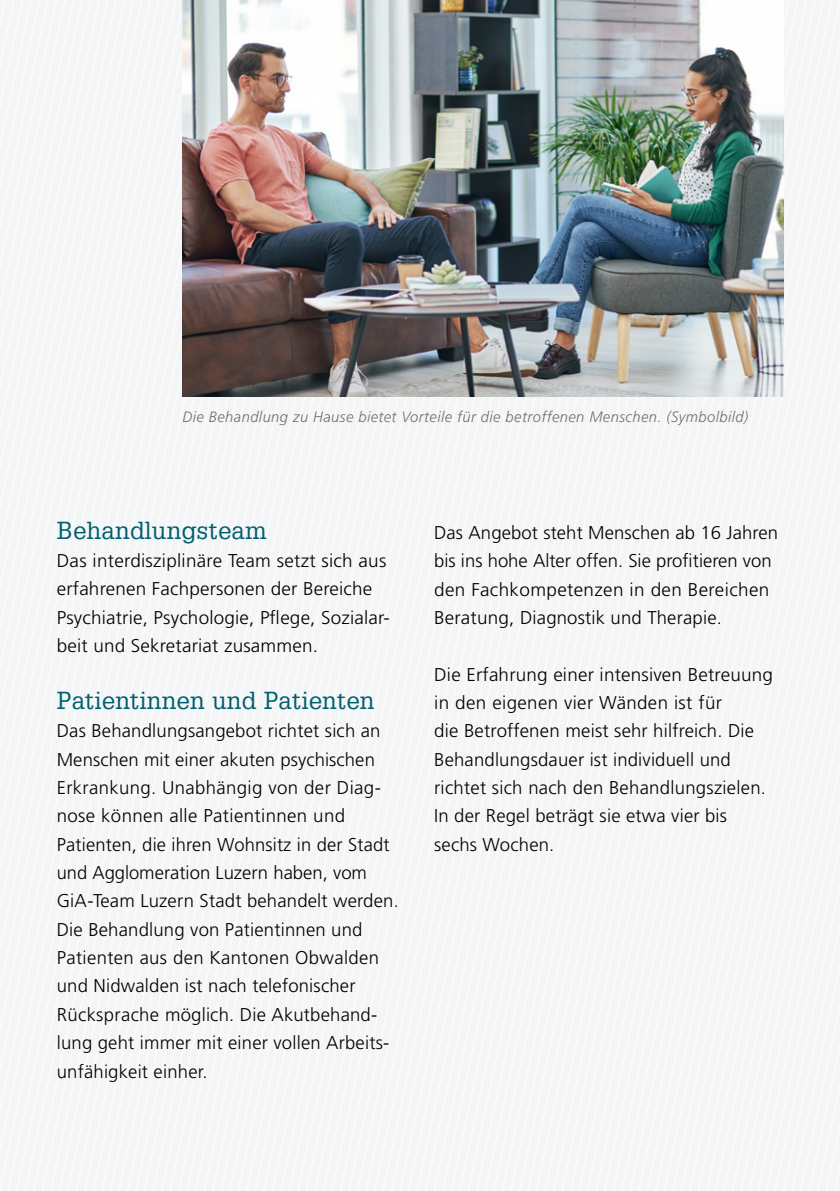
<style>
.page{position:relative;width:840px;height:1191px;background:#fff}
.page>*{position:absolute;margin:0;border:0;box-sizing:border-box;transform-origin:0 0}
.t1{font:24px "Glypha LT Pro";letter-spacing:.01em;color:#005f6d}
.t2{font:300 18.4px/28.4px "Frutiger LT Std";letter-spacing:.01em;color:#000}
.t3{font:italic 300 15px "Frutiger LT Std";letter-spacing:.03em;color:#706f6f}
</style>
<div class="page">
<div style="left:0;top:0;width:600px;height:1191px;background:#f4f5f7"></div>
<div style="left:600px;top:0;width:239px;height:1191px;background:#f4f5f7"></div>
<img style="left:182px;top:0;width:600px;height:397px">
<p class="t3" style="left:182px;top:408px;width:567px">Die Behandlung zu Hause bietet Vorteile für die betroffenen Menschen. (Symbolbild)</p>
<h1 class="t1" style="left:57px;top:516px;width:211px">Behandlungsteam</h1>
<p class="t2" style="left:57px;top:547px;width:334px">Das interdisziplinäre Team setzt sich aus erfahrenen Fachpersonen der Bereiche Psychiatrie, Psychologie, Pflege, Sozialar&shy;beit und Sekretariat zusammen.</p>
<h1 class="t1" style="left:57px;top:686px;width:319px">Patientinnen und Patienten</h1>
<p class="t2" style="left:57px;top:717px;width:343px">Das Behandlungsangebot richtet sich an Menschen mit einer akuten psychischen Erkrankung. Unabhängig von der Diag&shy;nose können alle Patientinnen und Patienten, die ihren Wohnsitz in der Stadt und Agglomeration Luzern haben, vom GiA-Team Luzern Stadt behandelt werden.<br>Die Behandlung von Patientinnen und Patienten aus den Kantonen Obwalden und Nidwalden ist nach telefonischer Rücksprache möglich. Die Akutbehand&shy;lung geht immer mit einer vollen Arbeits&shy;unfähigkeit einher.</p>
<p class="t2" style="left:434px;top:518px;width:345px">Das Angebot steht Menschen ab 16 Jahren bis ins hohe Alter offen. Sie profitieren von den Fachkompetenzen in den Bereichen Beratung, Diagnostik und Therapie.</p>
<p class="t2" style="left:434px;top:660px;width:340px">Die Erfahrung einer intensiven Betreuung in den eigenen vier Wänden ist für<br>die Betroffenen meist sehr hilfreich. Die Behandlungsdauer ist individuell und richtet sich nach den Behandlungszielen.<br>In der Regel beträgt sie etwa vier bis sechs Wochen.</p>
</div>
